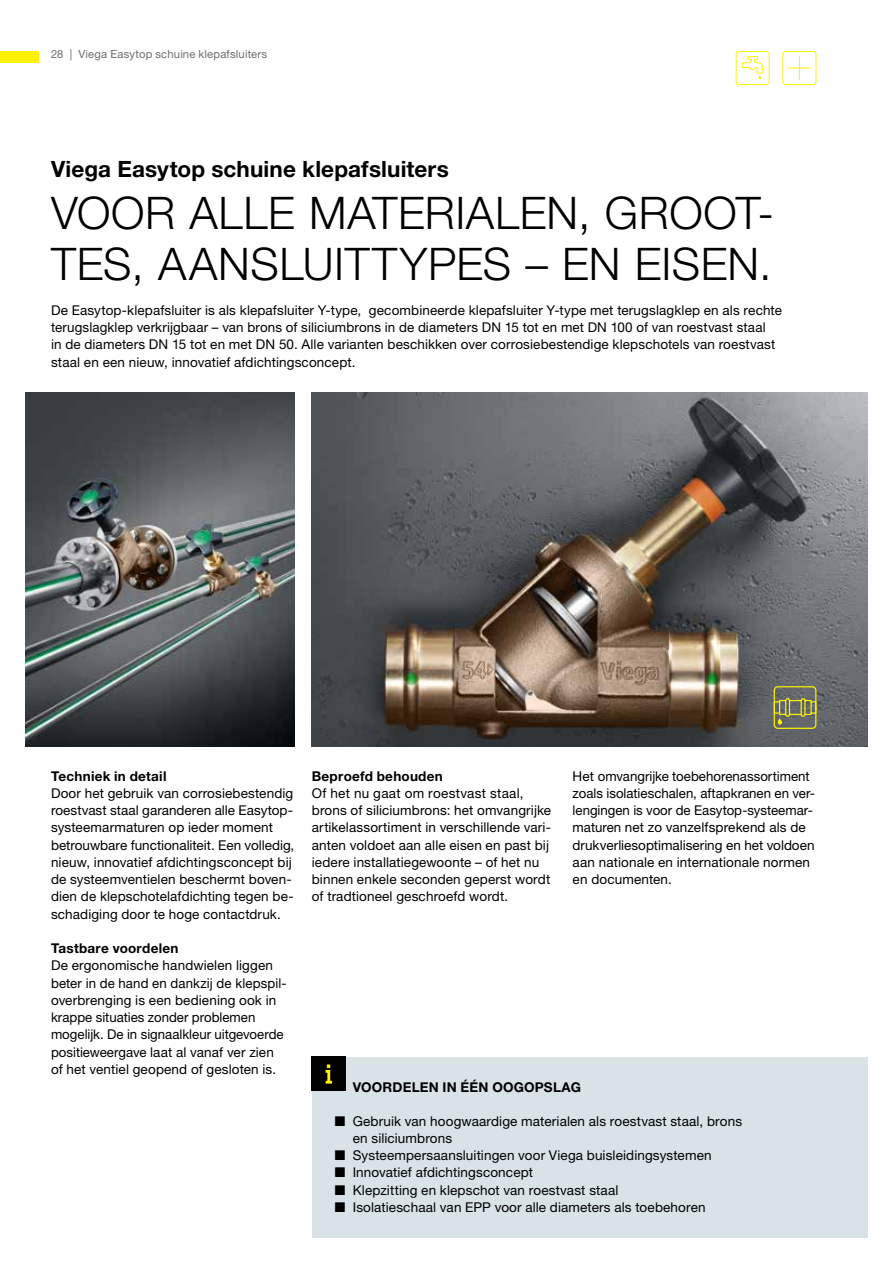
<style>
.page{position:relative;width:893px;height:1263px;background:#fff}
.page>*{position:absolute;margin:0;border:0;box-sizing:border-box;transform-origin:0 0}
.t1{font:45px/51.8px "M Ying Hei PR Cfor Viega W3";letter-spacing:.01em;color:#000}
.t2{font:22.5px "M Ying Hei PR Cfor Viega W7";letter-spacing:.005em;color:#000}
.t3{font:13.5px/17.2px "M Ying Hei PR Cfor Viega W4";letter-spacing:.01em;color:#000}
.t4{font:13.5px "M Ying Hei PR Cfor Viega W7";letter-spacing:.02em;color:#000}
.t5{font:11.25px "M Ying Hei PR Cfor Viega W4";letter-spacing:.015em;color:#6d6e71}
</style>
<div class="page">
<img style="left:26px;top:392px;width:269px;height:354px">
<img style="left:312px;top:392px;width:555px;height:354px">
<div style="left:312px;top:1057px;width:555px;height:180px;background:#d8e2e7"></div>
<div style="left:312px;top:1057px;width:34px;height:34px;background:#000"></div>
<svg style="left:326px;top:1064px;width:6px;height:19px"></svg>
<div style="left:774px;top:686px;width:42px;height:43px;border:1px solid #fff200;border-radius:4px"></div>
<svg style="left:773px;top:697px;width:44px;height:28px"></svg>
<svg style="left:741px;top:56px;width:23px;height:23px"></svg>
<div style="left:736px;top:51px;width:34px;height:34px;border:1px solid #fff200;border-radius:3px"></div>
<div style="left:782px;top:51px;width:34px;height:34px;border:1px solid #fff200;border-radius:3px"></div>
<svg style="left:788px;top:56px;width:23px;height:24px"></svg>
<div style="left:0;top:51px;width:38px;height:11px;background:#fff200"></div>
<p class="t5" style="left:51px;top:47px;width:218px">28 | Viega Easytop schuine klepafsluiters</p>
<h2 class="t2" style="left:51px;top:155px;width:399px">Viega Easytop schuine klepafsluiters</h2>
<h1 class="t1" style="left:51px;top:187px;width:724px">VOOR ALLE MATERIALEN, GROOT-<br>TES, AANSLUITTYPES – EN EISEN.</h1>
<p class="t3" style="left:51px;top:301px;width:732px">De Easytop-klepafsluiter is als klepafsluiter Y-type, gecombineerde klepafsluiter Y-type met terugslagklep en als rechte terugslagklep verkrijgbaar – van brons of siliciumbrons in de diameters DN 15 tot en met DN 100 of van roestvast staal<br>in de diameters DN 15 tot en met DN 50. Alle varianten beschikken over corrosiebestendige klepschotels van roestvast staal en een nieuw, innovatief afdichtingsconcept.</p>
<p class="t4" style="left:51px;top:767px;width:117px">Techniek in detail</p>
<p class="t3" style="left:51px;top:784px;width:245px">Door het gebruik van corrosiebestendig roestvast staal garanderen alle Easytop&shy;systeemarmaturen op ieder moment betrouwbare functionaliteit. Een volledig, nieuw, innovatief afdichtingsconcept bij de systeemventielen beschermt boven&shy;dien de klepschotelafdichting tegen be&shy;schadiging door te hoge contactdruk.</p>
<p class="t4" style="left:51px;top:940px;width:129px">Tastbare voordelen</p>
<p class="t3" style="left:51px;top:957px;width:237px">De ergonomische handwielen liggen beter in de hand en dankzij de klepspil&shy;overbrenging is een bediening ook in krappe situaties zonder problemen mogelijk. De in signaalkleur uitgevoerde positieweergave laat al vanaf ver zien of het ventiel geopend of gesloten is.</p>
<p class="t4" style="left:312px;top:767px;width:133px">Beproefd behouden</p>
<p class="t3" style="left:312px;top:784px;width:241px">Of het nu gaat om roestvast staal, brons of siliciumbrons: het omvangrijke artikelassortiment in verschillende vari&shy;anten voldoet aan alle eisen en past bij iedere installatiegewoonte – of het nu binnen enkele seconden geperst wordt of tradtioneel geschroefd wordt.</p>
<p class="t3" style="left:573px;top:767px;width:244px">Het omvangrijke toebehorenassortiment zoals isolatieschalen, aftapkranen en ver&shy;lengingen is voor de Easytop-systeemar&shy;maturen net zo vanzelfsprekend als de drukverliesoptimalisering en het voldoen aan nationale en internationale normen en documenten.</p>
<p class="t4" style="left:353px;top:1079px;width:230px">VOORDELEN IN ÉÉN OOGOPSLAG</p>
<p class="t3" style="left:353px;top:1112px;width:391px;text-indent:-18px">■ Gebruik van hoogwaardige materialen als roestvast staal, brons en siliciumbrons</p>
<p class="t3" style="left:335px;top:1147px;width:378px">■ Systeempersaansluitingen voor Viega buisleidingsystemen</p>
<p class="t3" style="left:335px;top:1164px;width:200px">■ Innovatief afdichtingsconcept</p>
<p class="t3" style="left:335px;top:1181px;width:285px">■ Klepzitting en klepschot van roestvast staal</p>
<p class="t3" style="left:335px;top:1198px;width:372px">■ Isolatieschaal van EPP voor alle diameters als toebehoren</p>
</div>
